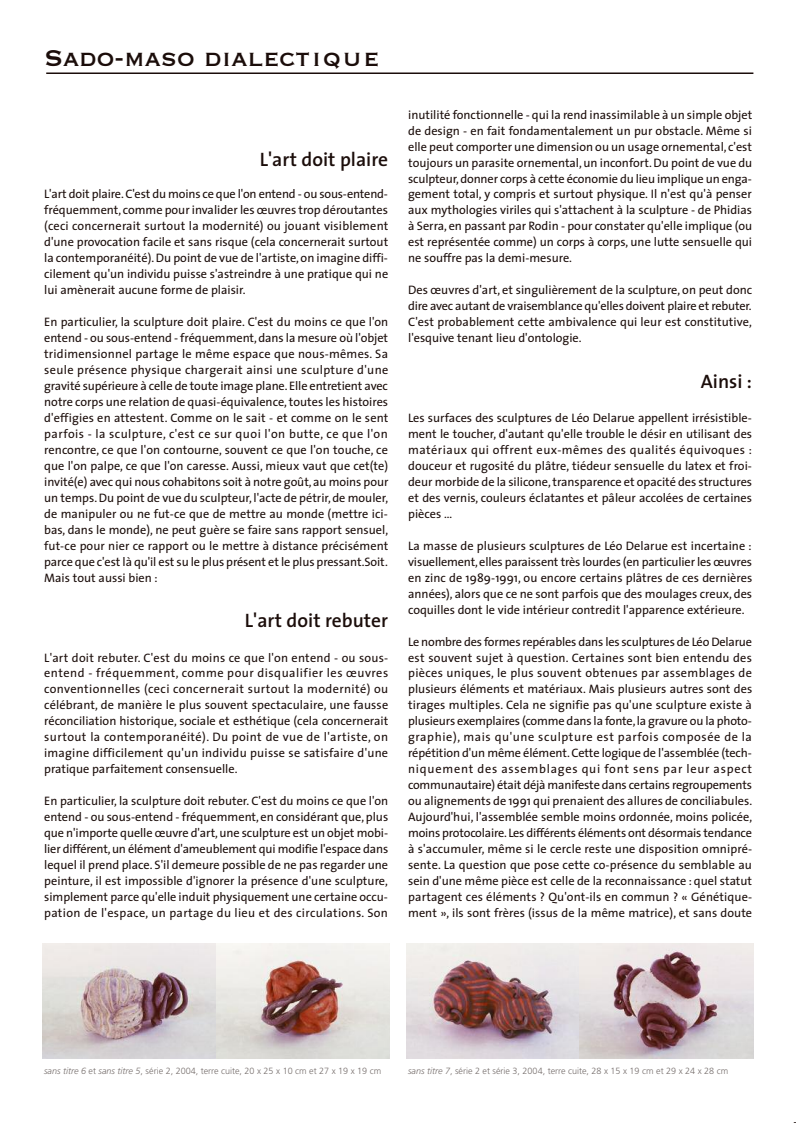
<style>
.page{position:relative;width:796px;height:1123px;background:#fff}
.page>*{position:absolute;margin:0;border:0;box-sizing:border-box;transform-origin:0 0}
.t1{font:30px "Copperplate";color:#1b0d0a;scale:.96 1}
.t2{font:600 19.5px "The Sans";color:#1b0d0a}
.t3{font:12.3px/15.9px "The Sans";color:#1b0d0a;text-align:justify}
.t4{font:300 9px "Frutiger";color:#766e6c}
.s1{font-style:italic}
</style>
<div class="page">
<img style="left:43px;top:943px;width:173px;height:115px">
<img style="left:216px;top:943px;width:173px;height:115px">
<img style="left:406px;top:943px;width:173px;height:115px">
<svg style="left:579px;top:943px;width:174px;height:115px;background:#c4b3b6"></svg>
<hr style="left:46px;top:72px;width:707px;height:2px;background:#1b0d0a">
<h1 class="t1" style="left:44px;top:39px;width:351px">Sado-maso dialectique</h1>
<h2 class="t2" style="left:260px;top:151px;width:130px">L'art doit plaire</h2>
<p class="t3" style="left:44px;top:187px;width:345px">L'art doit plaire. C'est du moins ce que l'on entend - ou sous-entend&shy;fréquemment, comme pour invalider les œuvres trop déroutantes (ceci concernerait surtout la modernité) ou jouant visiblement d'une provocation facile et sans risque (cela concernerait surtout la contemporanéité). Du point de vue de l'artiste, on imagine diffi&shy;cilement qu'un individu puisse s'astreindre à une pratique qui ne lui amènerait aucune forme de plaisir.</p>
<p class="t3" style="left:44px;top:315px;width:345px">En particulier, la sculpture doit plaire. C'est du moins ce que l'on entend - ou sous-entend - fréquemment, dans la mesure où l'objet tridimensionnel partage le même espace que nous-mêmes. Sa seule présence physique chargerait ainsi une sculpture d'une gravité supérieure à celle de toute image plane. Elle entretient avec notre corps une relation de quasi-équivalence,toutes les histoires d'effigies en attestent. Comme on le sait - et comme on le sent parfois - la sculpture, c'est ce sur quoi l'on butte, ce que l'on rencontre, ce que l'on contourne, souvent ce que l'on touche, ce que l'on palpe, ce que l'on caresse. Aussi, mieux vaut que cet(te) invité(e) avec qui nous cohabitons soit à notre goût, au moins pour un temps.Du point de vue du sculpteur,l'acte de pétrir, de mouler, de manipuler ou ne fut-ce que de mettre au monde (mettre ici&shy;bas, dans le monde), ne peut guère se faire sans rapport sensuel, fut-ce pour nier ce rapport ou le mettre à distance précisément parce que c'est là qu'il est su le plus présent et le plus pressant.Soit.<br>Mais tout aussi bien :</p>
<h2 class="t2" style="left:245px;top:613px;width:145px">L'art doit rebuter</h2>
<p class="t3" style="left:44px;top:650px;width:345px">L'art doit rebuter. C'est du moins ce que l'on entend - ou sous&shy;entend - fréquemment, comme pour disqualifier les œuvres conventionnelles (ceci concernerait surtout la modernité) ou célébrant, de manière le plus souvent spectaculaire, une fausse réconciliation historique, sociale et esthétique (cela concernerait surtout la contemporanéité). Du point de vue de l'artiste, on imagine difficilement qu'un individu puisse se satisfaire d'une pratique parfaitement consensuelle.</p>
<p class="t3" style="left:44px;top:794px;width:345px">En particulier, la sculpture doit rebuter. C'est du moins ce que l'on entend - ou sous-entend - fréquemment, en considérant que, plus que n'importe quelle œuvre d'art,une sculpture est un objet mobi&shy;lier différent, un élément d'ameublement qui modifie l'espace dans lequel il prend place. S'il demeure possible de ne pas regarder une peinture, il est impossible d'ignorer la présence d'une sculpture, simplement parce qu'elle induit physiquement une certaine occu&shy;pation de l'espace, un partage du lieu et des circulations. Son</p>
<p class="t3" style="left:408px;top:108px;width:345px">inutilité fonctionnelle - qui la rend inassimilable à un simple objet de design - en fait fondamentalement un pur obstacle. Même si elle peut comporter une dimension ou un usage ornemental, c'est toujours un parasite ornemental, un inconfort. Du point de vue du sculpteur, donner corps à cette économie du lieu implique un enga&shy;gement total, y compris et surtout physique. Il n'est qu'à penser aux mythologies viriles qui s'attachent à la sculpture - de Phidias à Serra, en passant par Rodin - pour constater qu'elle implique (ou est représentée comme) un corps à corps, une lutte sensuelle qui ne souffre pas la demi-mesure.</p>
<p class="t3" style="left:408px;top:283px;width:345px">Des œuvres d'art, et singulièrement de la sculpture, on peut donc dire avec autant de vraisemblance qu'elles doivent plaire et rebuter.<br>C'est probablement cette ambivalence qui leur est constitutive, l'esquive tenant lieu d'ontologie.</p>
<h2 class="t2" style="left:700px;top:374px;width:53px">Ainsi :</h2>
<p class="t3" style="left:408px;top:411px;width:345px">Les surfaces des sculptures de Léo Delarue appellent irrésistible&shy;ment le toucher, d'autant qu'elle trouble le désir en utilisant des matériaux qui offrent eux-mêmes des qualités équivoques : douceur et rugosité du plâtre, tiédeur sensuelle du latex et froi&shy;deur morbide de la silicone, transparence et opacité des structures et des vernis, couleurs éclatantes et pâleur accolées de certaines pièces …</p>
<p class="t3" style="left:408px;top:539px;width:345px">La masse de plusieurs sculptures de Léo Delarue est incertaine : visuellement, elles paraissent très lourdes (en particulier les œuvres en zinc de 1989-1991, ou encore certains plâtres de ces dernières années), alors que ce ne sont parfois que des moulages creux, des coquilles dont le vide intérieur contredit l'apparence extérieure.</p>
<p class="t3" style="left:408px;top:634px;width:345px">Le nombre des formes repérables dans les sculptures de Léo Delarue est souvent sujet à question. Certaines sont bien entendu des pièces uniques, le plus souvent obtenues par assemblages de plusieurs éléments et matériaux. Mais plusieurs autres sont des tirages multiples. Cela ne signifie pas qu'une sculpture existe à plusieurs exemplaires (comme dans la fonte, la gravure ou la photo&shy;graphie), mais qu'une sculpture est parfois composée de la répétition d'un même élément. Cette logique de l'assemblée (tech&shy;niquement des assemblages qui font sens par leur aspect communautaire) était déjà manifeste dans certains regroupements ou alignements de 1991 qui prenaient des allures de conciliabules.<br>Aujourd'hui, l'assemblée semble moins ordonnée, moins policée, moins protocolaire. Les différents éléments ont désormais tendance à s'accumuler, même si le cercle reste une disposition omnipré&shy;sente. La question que pose cette co-présence du semblable au sein d'une même pièce est celle de la reconnaissance : quel statut partagent ces éléments ? Qu'ont-ils en commun ? « Génétique&shy;ment », ils sont frères (issus de la même matrice), et sans doute</p>
<p class="t4" style="left:44px;top:1067px;width:338px"><span class="s1">sans titre 6</span> et <span class="s1">sans titre 5</span>, série 2, 2004, terre cuite, 20 x 25 x 10 cm et 27 x 19 x 19 cm</p>
<p class="t4" style="left:408px;top:1067px;width:321px"><span class="s1">sans titre 7</span>, série 2 et série 3, 2004, terre cuite, 28 x 15 x 19 cm et 29 x 24 x 28 cm</p>
</div>
